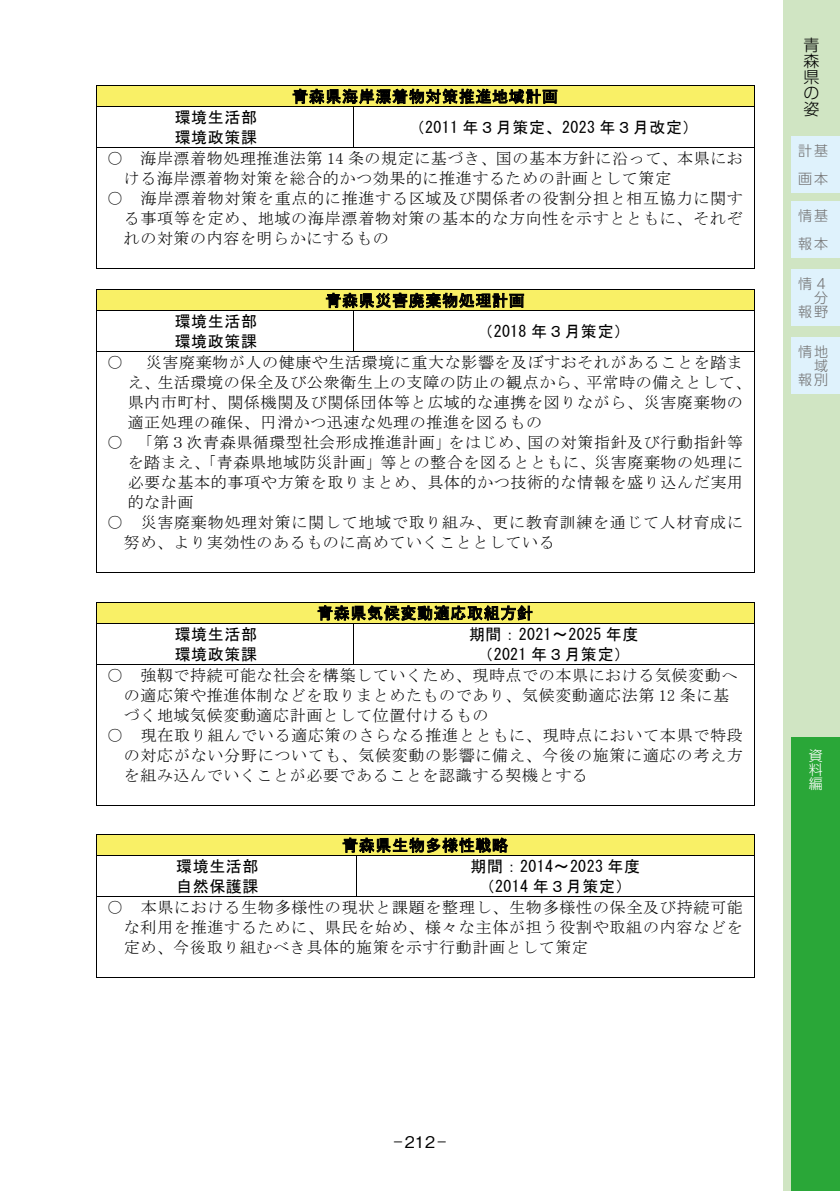
<style>
.page{position:relative;width:840px;height:1191px;background:#fff}
.page>*{position:absolute;margin:0;border:0;box-sizing:border-box;transform-origin:0 0}
.t1{font:16px/20px "MS Mincho";letter-spacing:.04em;color:#000}
.t2{font:16px/20px "MS Gothic";letter-spacing:.04em;color:#000}
.t3{font:16px/20px "MS Gothic";letter-spacing:.02em;color:#000;text-align:center}
.t4{font:500 16px "Gothic BBB Pr 6";color:#000;scale:.5 1}
.t5{font:300 16px/16px "UD Shin Go Pr 6";color:#000;text-align:justify}
.t6{font:300 14px/14px "UD Shin Go Pr 6";color:#727171}
.t7{font:300 14px/14px "UD Shin Go Pr 6";color:#fff;text-align:justify}
</style>
<div class="page">
<div style="left:782px;top:0;width:57px;height:1191px;background:#d0e5c3"></div>
<div style="left:791px;top:136px;width:48px;height:57px;background:#dff2fc"></div>
<div style="left:791px;top:269px;width:48px;height:57px;background:#dff2fc"></div>
<div style="left:791px;top:337px;width:48px;height:57px;background:#dff2fc"></div>
<div style="left:791px;top:737px;width:48px;height:454px;background:#2aa738"></div>
<div style="left:791px;top:201px;width:48px;height:57px;background:#dff2fc"></div>
<div style="left:97px;top:86px;width:656px;height:20px;background:#f9f066"></div>
<hr style="left:97px;top:85px;width:656px;height:1px;background:#000">
<svg style="left:96px;top:85px;width:1px;height:22px"></svg>
<hr style="left:97px;top:106px;width:256px;height:1px;background:#000">
<svg style="left:292px;top:88px;width:265px;height:19px"></svg>
<hr style="left:354px;top:106px;width:399px;height:1px;background:#000">
<svg style="left:753px;top:85px;width:1px;height:22px"></svg>
<hr style="left:96px;top:107px;width:1px;height:40px;background:#000">
<hr style="left:353px;top:107px;width:1px;height:40px;background:#000">
<hr style="left:753px;top:107px;width:1px;height:40px;background:#000">
<hr style="left:97px;top:147px;width:256px;height:1px;background:#000">
<hr style="left:354px;top:147px;width:399px;height:1px;background:#000">
<hr style="left:96px;top:148px;width:1px;height:120px;background:#000">
<hr style="left:753px;top:148px;width:1px;height:120px;background:#000">
<hr style="left:98px;top:268px;width:655px;height:1px;background:#000">
<div style="left:97px;top:290px;width:656px;height:20px;background:#f9f066"></div>
<hr style="left:98px;top:289px;width:655px;height:1px;background:#000">
<svg style="left:96px;top:289px;width:2px;height:22px"></svg>
<hr style="left:97px;top:310px;width:256px;height:1px;background:#000">
<svg style="left:325px;top:293px;width:199px;height:18px"></svg>
<hr style="left:354px;top:310px;width:399px;height:1px;background:#000">
<svg style="left:753px;top:289px;width:1px;height:22px"></svg>
<hr style="left:96px;top:311px;width:1px;height:40px;background:#000">
<hr style="left:353px;top:311px;width:1px;height:40px;background:#000">
<hr style="left:753px;top:311px;width:1px;height:40px;background:#000">
<hr style="left:97px;top:351px;width:256px;height:1px;background:#000">
<hr style="left:354px;top:351px;width:399px;height:1px;background:#000">
<hr style="left:96px;top:352px;width:1px;height:220px;background:#000">
<hr style="left:97px;top:572px;width:656px;height:1px;background:#000">
<hr style="left:753px;top:352px;width:1px;height:220px;background:#000">
<div style="left:97px;top:602px;width:656px;height:20px;background:#f9f066"></div>
<hr style="left:97px;top:601px;width:656px;height:1px;background:#000">
<svg style="left:96px;top:602px;width:1px;height:21px"></svg>
<hr style="left:97px;top:622px;width:256px;height:1px;background:#000">
<svg style="left:317px;top:605px;width:215px;height:18px"></svg>
<hr style="left:354px;top:622px;width:399px;height:1px;background:#000">
<svg style="left:753px;top:602px;width:1px;height:21px"></svg>
<hr style="left:96px;top:623px;width:1px;height:40px;background:#000">
<hr style="left:353px;top:623px;width:1px;height:40px;background:#000">
<hr style="left:753px;top:623px;width:1px;height:40px;background:#000">
<hr style="left:97px;top:663px;width:256px;height:1px;background:#000">
<hr style="left:354px;top:663px;width:399px;height:1px;background:#000">
<hr style="left:96px;top:664px;width:1px;height:140px;background:#000">
<hr style="left:97px;top:804px;width:656px;height:1px;background:#000">
<hr style="left:753px;top:664px;width:1px;height:140px;background:#000">
<div style="left:97px;top:835px;width:656px;height:20px;background:#f9f066"></div>
<hr style="left:97px;top:834px;width:656px;height:1px;background:#000">
<svg style="left:96px;top:834px;width:1px;height:22px"></svg>
<hr style="left:97px;top:855px;width:259px;height:1px;background:#000">
<svg style="left:342px;top:837px;width:165px;height:19px"></svg>
<hr style="left:357px;top:855px;width:396px;height:1px;background:#000">
<svg style="left:753px;top:834px;width:1px;height:22px"></svg>
<hr style="left:96px;top:856px;width:1px;height:40px;background:#000">
<hr style="left:356px;top:856px;width:1px;height:40px;background:#000">
<hr style="left:753px;top:856px;width:1px;height:40px;background:#000">
<hr style="left:97px;top:896px;width:259px;height:1px;background:#000">
<hr style="left:357px;top:896px;width:396px;height:1px;background:#000">
<hr style="left:96px;top:897px;width:1px;height:80px;background:#000">
<hr style="left:97px;top:977px;width:656px;height:1px;background:#000">
<hr style="left:753px;top:897px;width:1px;height:80px;background:#000">
<p class="t2" style="left:292px;top:86px;width:267px">青森県海岸漂着物対策推進地域計画</p>
<p class="t2" style="left:174px;top:107px;width:84px">環境生活部環境政策課</p>
<p class="t2" style="left:408px;top:117px;width:291px">（2011 年３月策定、2023 年３月改定）</p>
<p class="t1" style="left:124px;top:148px;width:620px;text-indent:-17px">○ 海岸漂着物処理推進法第 14 条の規定に基づき、国の基本方針に沿って、本県における海岸漂着物対策を総合的かつ効果的に推進するための計画として策定</p>
<p class="t1" style="left:124px;top:188px;width:620px;text-align:justify;text-indent:-17px">○ 海岸漂着物対策を重点的に推進する区域及び関係者の役割分担と相互協力に関する事項等を定め、地域の海岸漂着物対策の基本的な方向性を示すとともに、それぞれの対策の内容を明らかにするもの</p>
<p class="t2" style="left:325px;top:290px;width:201px">青森県災害廃棄物処理計画</p>
<p class="t2" style="left:174px;top:311px;width:84px">環境生活部環境政策課</p>
<p class="t2" style="left:477px;top:321px;width:154px">（2018 年３月策定）</p>
<p class="t1" style="left:128px;top:352px;width:624px;text-indent:-20px">○ 災害廃棄物が人の健康や生活環境に重大な影響を及ぼすおそれがあることを踏まえ、生活環境の保全及び公衆衛生上の支障の防止の観点から、平常時の備えとして、県内市町村、関係機関及び関係団体等と広域的な連携を図りながら、災害廃棄物の適正処理の確保、円滑かつ迅速な処理の推進を図るもの</p>
<p class="t1" style="left:128px;top:432px;width:616px;text-align:justify;text-indent:-20px">○ 「第３次青森県循環型社会形成推進計画」をはじめ、国の対策指針及び行動指針等を踏まえ、「青森県地域防災計画」等との整合を図るとともに、災害廃棄物の処理に必要な基本的事項や方策を取りまとめ、具体的かつ技術的な情報を盛り込んだ実用的な計画</p>
<p class="t1" style="left:124px;top:512px;width:620px;text-indent:-17px">○ 災害廃棄物処理対策に関して地域で取り組み、更に教育訓練を通じて人材育成に努め、より実効性のあるものに高めていくこととしている</p>
<p class="t2" style="left:317px;top:603px;width:217px">青森県気候変動適応取組方針</p>
<p class="t2" style="left:174px;top:624px;width:84px">環境生活部環境政策課</p>
<p class="t3" style="left:468px;top:624px;width:171px">期間：2021～2025 年度（2021 年３月策定）</p>
<p class="t1" style="left:124px;top:665px;width:614px;text-indent:-17px">○ 強靱で持続可能な社会を構築していくため、現時点での本県における気候変動への適応策や推進体制などを取りまとめたものであり、気候変動適応法第 12 条に基づく地域気候変動適応計画として位置付けるもの</p>
<p class="t1" style="left:124px;top:725px;width:620px;text-align:justify;text-indent:-17px">○ 現在取り組んでいる適応策のさらなる推進とともに、現時点において本県で特段の対応がない分野についても、気候変動の影響に備え、今後の施策に適応の考え方を組み込んでいくことが必要であることを認識する契機とする</p>
<p class="t2" style="left:342px;top:835px;width:167px">青森県生物多様性戦略</p>
<p class="t2" style="left:176px;top:856px;width:84px">環境生活部自然保護課</p>
<p class="t3" style="left:470px;top:856px;width:171px">期間：2014～2023 年度（2014 年３月策定）</p>
<p class="t1" style="left:124px;top:897px;width:620px;text-align:justify;text-indent:-17px">○ 本県における生物多様性の現状と課題を整理し、生物多様性の保全及び持続可能な利用を推進するために、県民を始め、様々な主体が担う役割や取組の内容などを定め、今後取り組むべき具体的施策を示す行動計画として策定</p>
<p class="t5" style="left:803px;top:36px;width:17px">青森県の姿</p>
<p class="t6" style="left:797px;top:136px;width:31px;line-height:28px">計基画本</p>
<p class="t6" style="left:797px;top:201px;width:31px;line-height:28px">情基報本</p>
<p class="t6" style="left:797px;top:276px;width:31px;text-align:right">情４分報野</p>
<p class="t6" style="left:797px;top:344px;width:31px;text-align:right">情地域報別</p>
<p class="t7" style="left:808px;top:748px;width:15px">資料編</p>
<p class="t4" style="left:394px;top:1129px;width:105px">― 212 ―</p>
</div>
